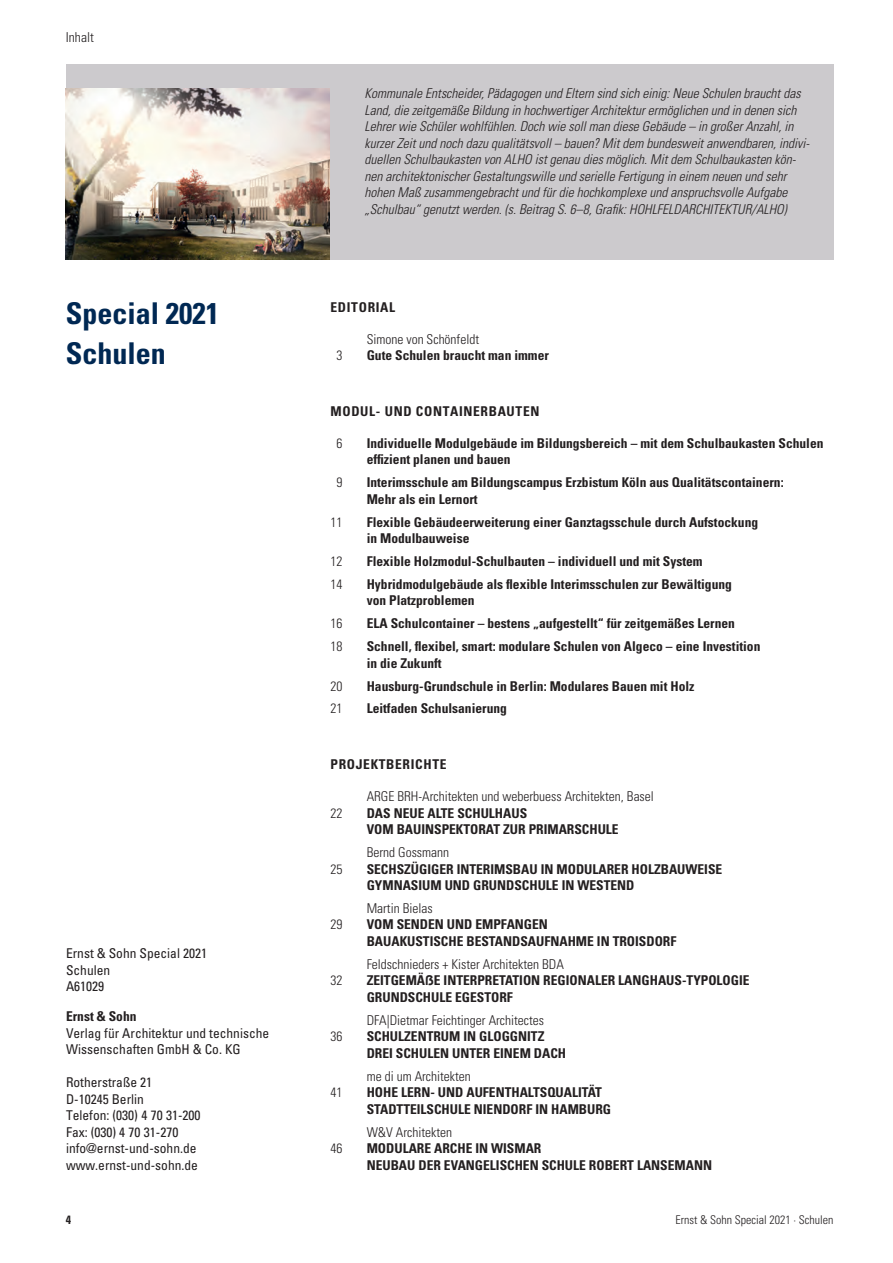
<style>
.page{position:relative;width:893px;height:1263px;background:#fff}
.page>*{position:absolute;margin:0;border:0;box-sizing:border-box;transform-origin:0 0}
.Inhalt-Ausgabe{font:700 condensed 30px "Univers LT Std";color:#002853}
.t1{font:300 condensed 13.65px "Univers LT Std";color:#231f20}
.TOC_body_text{font:700 condensed 13.5px/16.5px "Univers LT Std";color:#231f20}
.Inhalt_Text{font:italic 300 condensed 13.5px/16.5px "Univers LT Std";color:#231f20}
.TOC_body_text-2{font:300 condensed 13.5px "Univers LT Std";color:#231f20}
.Inhalt-Verlag{font:condensed 13.5px "Univers LT Std";color:#231f20}
.Ber-Titel{font:700 condensed 13.5px "Univers LT Std";letter-spacing:.05em;color:#231f20}
.Inhalt-Verlag-2{font:700 condensed 13.5px "Univers LT Std";color:#231f20}
.t2{font:300 condensed 12px "Univers LT Std";color:#231f20}
.t3{font:700 condensed 12px "Univers LT Std";color:#231f20}
.s1{font-family:"Arial";font-stretch:normal}
</style>
<div class="page">
<div style="left:66px;top:64px;width:767px;height:195px;background:#cccacd"></div>
<img style="left:66px;top:88px;width:263px;height:171px">
<p class="t1" style="left:66px;top:29px;width:30px">Inhalt</p>
<p class="Inhalt-Ausgabe" style="left:66px;top:295px;width:155px">Special 2021</p>
<p class="Inhalt-Ausgabe" style="left:66px;top:335px;width:102px">Schulen</p>
<p class="Inhalt-Verlag" style="left:66px;top:945px;width:142px">Ernst &amp; Sohn Special 2021</p>
<p class="Inhalt-Verlag" style="left:66px;top:961px;width:46px">Schulen</p>
<p class="Inhalt-Verlag" style="left:66px;top:978px;width:40px">A61029</p>
<p class="Inhalt-Verlag-2" style="left:66px;top:1008px;width:72px">Ernst &amp; Sohn</p>
<p class="Inhalt-Verlag" style="left:66px;top:1024px;width:205px">Verlag für Architektur und technische</p>
<p class="Inhalt-Verlag" style="left:66px;top:1041px;width:176px">Wissenschaften GmbH &amp; Co. KG</p>
<p class="Inhalt-Verlag" style="left:66px;top:1074px;width:88px">Rotherstraße 21</p>
<p class="Inhalt-Verlag" style="left:66px;top:1090px;width:79px">D-10245 Berlin</p>
<p class="Inhalt-Verlag" style="left:66px;top:1107px;width:136px">Telefon: (030) 4 70 31-200</p>
<p class="Inhalt-Verlag" style="left:66px;top:1123px;width:114px">Fax: (030) 4 70 31-270</p>
<p class="Inhalt-Verlag" style="left:66px;top:1140px;width:132px">info@ernst-und-sohn.de</p>
<p class="Inhalt-Verlag" style="left:66px;top:1156px;width:133px">www.ernst-und-sohn.de</p>
<p class="Inhalt_Text" style="left:364px;top:85px;width:446px">Kommunale Entscheider, Pädagogen und Eltern sind sich einig: Neue Schulen braucht das Land, die zeitgemäße Bildung in hochwertiger Architektur ermöglichen und in denen sich Lehrer wie Schüler wohlfühlen. Doch wie soll man diese Gebäude – in großer Anzahl, in kurzer Zeit und noch dazu qualitätsvoll – bauen? Mit dem bundesweit anwendbaren, indivi&shy;duellen Schulbaukasten von ALHO ist genau dies möglich. Mit dem Schulbaukasten kön&shy;nen architektonischer Gestaltungswille und serielle Fertigung in einem neuen und sehr hohen Maß zusammengebracht und für die hochkomplexe und anspruchsvolle Aufgabe „Schulbau“ genutzt werden. (s. Beitrag S. 6–8, Grafik: HOHLFELDARCHITEKTUR/ALHO)</p>
<p class="Ber-Titel" style="left:330px;top:299px;width:66px">EDITORIAL</p>
<p class="TOC_body_text-2" style="left:367px;top:331px;width:114px">Simone von Schönfeldt</p>
<p class="TOC_body_text-2" style="left:336px;top:347px;width:7px">3</p>
<p class="TOC_body_text" style="left:367px;top:347px;width:184px">Gute Schulen braucht man immer</p>
<p class="Ber-Titel" style="left:330px;top:403px;width:210px">MODUL- UND CONTAINERBAUTEN</p>
<p class="TOC_body_text-2" style="left:336px;top:435px;width:7px">6</p>
<p class="TOC_body_text" style="left:367px;top:435px;width:458px">Individuelle Modulgebäude im Bildungsbereich – mit dem Schulbaukasten Schulen effizient planen und bauen</p>
<p class="TOC_body_text-2" style="left:336px;top:474px;width:7px">9</p>
<p class="TOC_body_text" style="left:367px;top:474px;width:418px">Interimsschule am Bildungscampus Erzbistum Köln aus Qualitätscontainern:<br>Mehr als ein Lernort</p>
<p class="TOC_body_text-2" style="left:330px;top:514px;width:13px">11</p>
<p class="TOC_body_text" style="left:367px;top:513px;width:393px">Flexible Gebäudeerweiterung einer Ganztagsschule durch Aufstockung in Modulbauweise</p>
<p class="TOC_body_text-2" style="left:330px;top:553px;width:13px">12</p>
<p class="TOC_body_text" style="left:367px;top:553px;width:338px">Flexible Holzmodul-Schulbauten – individuell und mit System</p>
<p class="TOC_body_text-2" style="left:330px;top:576px;width:13px">14</p>
<p class="TOC_body_text" style="left:367px;top:576px;width:367px">Hybridmodulgebäude als flexible Interimsschulen zur Bewältigung von Platzproblemen</p>
<p class="TOC_body_text-2" style="left:330px;top:615px;width:13px">16</p>
<p class="TOC_body_text" style="left:367px;top:615px;width:370px">ELA Schulcontainer – bestens „aufgestellt“ für zeitgemäßes Lernen</p>
<p class="TOC_body_text-2" style="left:330px;top:638px;width:13px">18</p>
<p class="TOC_body_text" style="left:367px;top:638px;width:395px">Schnell, flexibel, smart: modulare Schulen von Algeco – eine Investition in die Zukunft</p>
<p class="TOC_body_text-2" style="left:330px;top:678px;width:13px">20</p>
<p class="TOC_body_text" style="left:367px;top:677px;width:329px">Hausburg-Grundschule in Berlin: Modulares Bauen mit Holz</p>
<p class="TOC_body_text-2" style="left:330px;top:700px;width:13px">21</p>
<p class="TOC_body_text" style="left:367px;top:700px;width:142px">Leitfaden Schulsanierung</p>
<p class="Ber-Titel" style="left:330px;top:756px;width:117px">PROJEKTBERICHTE</p>
<p class="TOC_body_text-2" style="left:367px;top:788px;width:289px">ARGE BRH-Architekten und weberbuess Architekten, Basel</p>
<p class="TOC_body_text-2" style="left:330px;top:805px;width:13px">22</p>
<p class="TOC_body_text" style="left:367px;top:804px;width:253px">DAS NEUE ALTE SCHULHAUS<br>VOM BAUINSPEKTORAT ZUR PRIMARSCHULE</p>
<p class="TOC_body_text-2" style="left:367px;top:844px;width:84px">Bernd Gossmann</p>
<p class="TOC_body_text-2" style="left:330px;top:861px;width:13px">25</p>
<p class="TOC_body_text" style="left:367px;top:860px;width:357px">SECHSZÜGIGER INTERIMSBAU IN MODULARER HOLZBAUWEISE<br>GYMNASIUM UND GRUNDSCHULE IN WESTEND</p>
<p class="TOC_body_text-2" style="left:367px;top:900px;width:67px">Martin Bielas</p>
<p class="TOC_body_text-2" style="left:330px;top:916px;width:13px">29</p>
<p class="TOC_body_text" style="left:367px;top:916px;width:311px">VOM SENDEN UND EMPFANGEN<br>BAUAKUSTISCHE BESTANDSAUFNAHME IN TROISDORF</p>
<p class="TOC_body_text-2" style="left:367px;top:956px;width:199px">Feldschnieders + Kister Architekten BDA</p>
<p class="TOC_body_text-2" style="left:330px;top:972px;width:13px">32</p>
<p class="TOC_body_text" style="left:367px;top:972px;width:384px">ZEITGEMÄ<span class="s1">ẞ</span>E INTERPRETATION REGIONALER LANGHAUS-TYPOLOGIE<br>GRUNDSCHULE EGESTORF</p>
<p class="TOC_body_text-2" style="left:367px;top:1012px;width:179px">DFA|Dietmar Feichtinger Architectes</p>
<p class="TOC_body_text-2" style="left:330px;top:1028px;width:13px">36</p>
<p class="TOC_body_text" style="left:367px;top:1028px;width:201px">SCHULZENTRUM IN GLOGGNITZ<br>DREI SCHULEN UNTER EINEM DACH</p>
<p class="TOC_body_text-2" style="left:367px;top:1068px;width:106px">me di um Architekten</p>
<p class="TOC_body_text-2" style="left:330px;top:1084px;width:13px">41</p>
<p class="TOC_body_text" style="left:367px;top:1084px;width:246px">HOHE LERN- UND AUFENTHALTSQUALITÄT<br>STADTTEILSCHULE NIENDORF IN HAMBURG</p>
<p class="TOC_body_text-2" style="left:367px;top:1123px;width:87px">W&amp;V Architekten</p>
<p class="TOC_body_text-2" style="left:330px;top:1140px;width:13px">46</p>
<p class="TOC_body_text" style="left:367px;top:1140px;width:347px">MODULARE ARCHE IN WISMAR<br>NEUBAU DER EVANGELISCHEN SCHULE ROBERT LANSEMANN</p>
<p class="t3" style="left:66px;top:1212px;width:7px">4</p>
<p class="t2" style="left:675px;top:1212px;width:159px">Ernst &amp; Sohn Special 2021 · Schulen</p>
</div>
